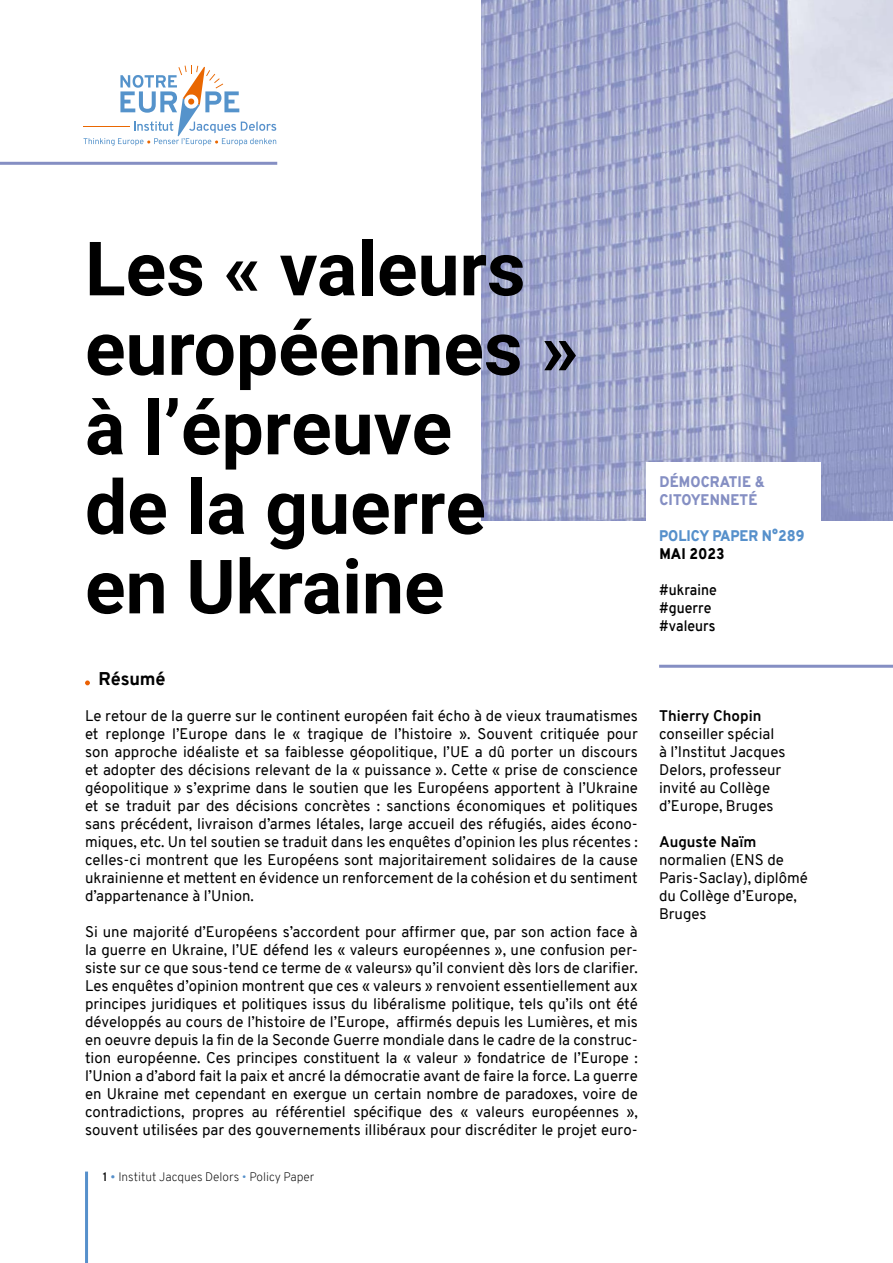
<style>
.page{position:relative;width:893px;height:1263px;background:#fff}
.page>*{position:absolute;margin:0;border:0;box-sizing:border-box;transform-origin:0 0}
.t1{font:700 75px/79.5px "Roboto";color:#000}
.t2{font:800 18px "Overpass";letter-spacing:-.01em;color:#000}
.t3{font:15px/18px "Overpass";color:#000}
.t4{font:700 15px "Overpass";color:#000}
.t5{font:600 15px/18px "Overpass";color:#000;scale:.94 1}
.t6{font:900 15px/18px "Overpass";letter-spacing:.01em;color:#858fc3;scale:.94 1}
.t7{font:900 15px "Overpass";color:#5690cb;scale:.94 1}
.t8{font:900 15px "Overpass";color:#000;scale:.94 1}
.t9{font:200 12px "Overpass";color:#000}
.s1{font-weight:600}
.s2{font-weight:300;color:#5690cb}
.s3{color:#5690cb}
</style>
<div class="page">
<hr style="left:85px;top:1171px;width:3px;height:92px;background:#5690cb">
<svg style="left:83px;top:65px;width:193px;height:81px"></svg>
<hr style="left:84px;top:126px;width:46px;height:1px;background:#e96701">
<hr style="left:0;top:162px;width:277px;height:3px;background:#858fc3">
<img style="left:482px;top:0;width:411px;height:520px">
<svg style="left:85px;top:680px;width:5px;height:5px"></svg>
<div style="left:647px;top:463px;width:174px;height:217px;background:#fff"></div>
<hr style="left:659px;top:665px;width:234px;height:3px;background:#858fc3">
<h1 class="t1" style="left:85px;top:226px;width:495px">Les « valeurs européennes » à l’épreuve<br>de la guerre en Ukraine</h1>
<p class="t2" style="left:99px;top:666px;width:68px">Résumé</p>
<p class="t3" style="left:85px;top:707px;width:554px;text-align:justify">Le retour de la guerre sur le continent européen fait écho à de vieux traumatismes et replonge l’Europe dans le « tragique de l’histoire ». Souvent critiquée pour son approche idéaliste et sa faiblesse géopolitique, l’UE a dû porter un discours et adopter des décisions relevant de la « puissance ». Cette « prise de conscience géopolitique » s’exprime dans le soutien que les Européens apportent à l’Ukraine et se traduit par des décisions concrètes : sanctions économiques et politiques sans précédent, livraison d’armes létales, large accueil des réfugiés, aides écono&shy;miques, etc. Un tel soutien se traduit dans les enquêtes d’opinion les plus récentes : celles-ci montrent que les Européens sont majoritairement solidaires de la cause ukrainienne et mettent en évidence un renforcement de la cohésion et du sentiment d’appartenance à l’Union.</p>
<p class="t3" style="left:85px;top:923px;width:554px;text-align:justify">Si une majorité d’Européens s’accordent pour affirmer que, par son action face à la guerre en Ukraine, l’UE défend les « valeurs européennes », une confusion per&shy;siste sur ce que sous-tend ce terme de « valeurs» qu’il convient dès lors de clarifier.<br>Les enquêtes d’opinion montrent que ces « valeurs » renvoient essentiellement aux principes juridiques et politiques issus du libéralisme politique, tels qu’ils ont été développés au cours de l’histoire de l’Europe, affirmés depuis les Lumières, et mis en oeuvre depuis la fin de la Seconde Guerre mondiale dans le cadre de la construc&shy;tion européenne. Ces principes constituent la « valeur » fondatrice de l’Europe : l’Union a d’abord fait la paix et ancré la démocratie avant de faire la force. La guerre en Ukraine met cependant en exergue un certain nombre de paradoxes, voire de contradictions, propres au référentiel spécifique des « valeurs européennes », souvent utilisées par des gouvernements illibéraux pour discréditer le projet euro-</p>
<p class="t9" style="left:103px;top:1168px;width:213px"><span class="s1">1</span> <span class="s2">•</span> Institut Jacques Delors <span class="s3">•</span> Policy Paper</p>
<p class="t6" style="left:659px;top:473px;width:114px">DÉMOCRATIE &amp;<br>CITOYENNETÉ</p>
<p class="t7" style="left:659px;top:525px;width:156px">POLICY PAPER N°289</p>
<p class="t8" style="left:659px;top:543px;width:71px">MAI 2023</p>
<p class="t5" style="left:659px;top:581px;width:63px">#ukraine #guerre #valeurs</p>
<p class="t4" style="left:659px;top:705px;width:104px">Thierry Chopin</p>
<p class="t3" style="left:659px;top:725px;width:128px">conseiller spécial à l’Institut Jacques<br>Delors, professeur invité au Collège d’Europe, Bruges</p>
<p class="t4" style="left:659px;top:831px;width:99px">Auguste Naïm</p>
<p class="t3" style="left:659px;top:851px;width:150px">normalien (ENS de<br>Paris-Saclay), diplômé du Collège d’Europe,<br>Bruges</p>
</div>
